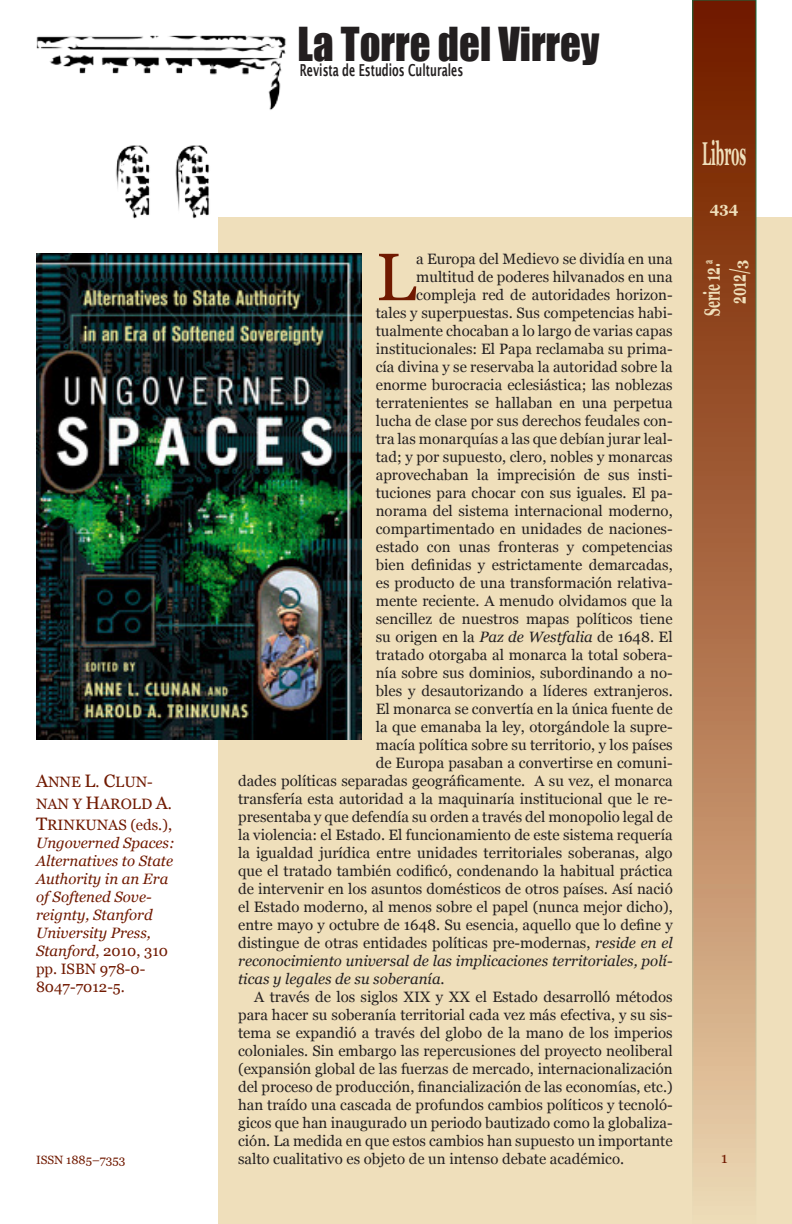
<style>
.page{position:relative;width:792px;height:1224px;background:#fff}
.page>*{position:absolute;margin:0;border:0;box-sizing:border-box;transform-origin:0 0}
.Estilo_de_párrafo_2{font:67px "Georgia";color:#701900}
.t1{font:43px "Impact";color:#231f20;scale:.95 1}
.t2{font:700 33px "Georgia";color:#efdfbb;scale:.4 1}
.t3{font:700 22px "Georgia";color:#efdfbb;scale:.55 1}
.t4{font:600 16.5px "Lucida Sans";color:#231f20;scale:.63 1}
.Estilo_de_párrafo_2-2{font:15px/18px "Georgia";color:#231f20;text-align:justify}
.t5{font:italic 15px/18px "Georgia";color:#701900}
.Estilo_de_párrafo_2-3{font:italic 15px "Georgia";color:#231f20}
.t6{font:15px/21.6px "Georgia";color:#701900}
.t7{font:700 15px "Georgia";color:#efdfbb}
.t8{font:12px "Georgia";color:#701900}
.s1{font-size:18px}
.s2{font-style:normal}
.s3{font-style:italic}
.s4{font-size:15px}
</style>
<div class="page">
<div style="left:218px;top:217px;width:574px;height:1007px;background:#efdfbb"></div>
<img style="left:36px;top:35px;width:250px;height:184px">
<div style="left:693px;top:0;width:63px;height:1224px;background:linear-gradient(to bottom,#6e1200,#ecd1ab)"></div>
<img style="left:36px;top:254px;width:326px;height:486px">
<p class="t6" style="left:36px;top:771px;width:138px"><span class="s1">A</span>NNE <span class="s1">L</span>. <span class="s1">C</span>LUN-<br>NAN Y <span class="s1">H</span>AROLD <span class="s1">A</span>.<br><span class="s1">T</span>RINKUNAS (eds.),</p>
<p class="t5" style="left:36px;top:834px;width:140px">Ungoverned Spaces:<br>Alternatives to State<br>Authority in an Era of Softened Sove&shy;reignty, Stanford<br>University Press,<br>Stanford<span class="s2">, 2010, 310 pp. ISBN 978-0-<br>8047-7012-5.</span></p>
<p class="t8" style="left:36px;top:1153px;width:91px">ISSN 1885–7353</p>
<p class="t1" style="left:298px;top:11px;width:319px">La Torre del Virrey</p>
<p class="t4" style="left:300px;top:61px;width:261px">Revista de Estudios Culturales</p>
<p class="Estilo_de_párrafo_2" style="left:376px;top:237px;width:42px">L</p>
<p class="Estilo_de_párrafo_2-2" style="left:416px;top:250px;width:258px">a Europa del Medievo se dividía en una</p>
<p class="Estilo_de_párrafo_2-2" style="left:416px;top:268px;width:258px">multitud de poderes hilvanados en una</p>
<p class="Estilo_de_párrafo_2-2" style="left:416px;top:286px;width:258px">compleja red de autoridades horizon-</p>
<p class="Estilo_de_párrafo_2-2" style="left:376px;top:304px;width:298px">tales y superpuestas. Sus competencias habi-</p>
<p class="Estilo_de_párrafo_2-2" style="left:376px;top:322px;width:298px">tualmente chocaban a lo largo de varias capas</p>
<p class="Estilo_de_párrafo_2-2" style="left:376px;top:340px;width:298px">institucionales: El Papa reclamaba su prima-</p>
<p class="Estilo_de_párrafo_2-2" style="left:376px;top:358px;width:298px">cía divina y se reservaba la autoridad sobre la</p>
<p class="Estilo_de_párrafo_2-2" style="left:376px;top:376px;width:298px">enorme burocracia eclesiástica; las noblezas</p>
<p class="Estilo_de_párrafo_2-2" style="left:376px;top:394px;width:298px">terratenientes se hallaban en una perpetua</p>
<p class="Estilo_de_párrafo_2-2" style="left:376px;top:412px;width:298px">lucha de clase por sus derechos feudales con-</p>
<p class="Estilo_de_párrafo_2-2" style="left:376px;top:430px;width:298px">tra las monarquías a las que debían jurar leal-</p>
<p class="Estilo_de_párrafo_2-2" style="left:376px;top:448px;width:298px">tad; y por supuesto, clero, nobles y monarcas</p>
<p class="Estilo_de_párrafo_2-2" style="left:376px;top:466px;width:298px">aprovechaban la imprecisión de sus insti-</p>
<p class="Estilo_de_párrafo_2-2" style="left:376px;top:484px;width:298px">tuciones para chocar con sus iguales. El pa-</p>
<p class="Estilo_de_párrafo_2-2" style="left:376px;top:502px;width:298px">norama del sistema internacional moderno,</p>
<p class="Estilo_de_párrafo_2-2" style="left:376px;top:520px;width:298px">compartimentado en unidades de naciones-</p>
<p class="Estilo_de_párrafo_2-2" style="left:376px;top:538px;width:298px">estado con unas fronteras y competencias</p>
<p class="Estilo_de_párrafo_2-2" style="left:376px;top:556px;width:298px">bien definidas y estrictamente demarcadas,</p>
<p class="Estilo_de_párrafo_2-2" style="left:376px;top:574px;width:298px">es producto de una transformación relativa-</p>
<p class="Estilo_de_párrafo_2-2" style="left:376px;top:592px;width:298px">mente reciente. A menudo olvidamos que la</p>
<p class="Estilo_de_párrafo_2-2" style="left:376px;top:610px;width:298px">sencillez de nuestros mapas políticos tiene</p>
<p class="Estilo_de_párrafo_2-2" style="left:376px;top:628px;width:298px">su origen en la <span class="s3">Paz de Westfalia</span> de 1648. El</p>
<p class="Estilo_de_párrafo_2-2" style="left:376px;top:646px;width:298px">tratado otorgaba al monarca la total sobera-</p>
<p class="Estilo_de_párrafo_2-2" style="left:376px;top:664px;width:298px">nía sobre sus dominios, subordinando a no-</p>
<p class="Estilo_de_párrafo_2-2" style="left:376px;top:682px;width:298px">bles y desautorizando a líderes extranjeros.</p>
<p class="Estilo_de_párrafo_2-2" style="left:376px;top:700px;width:298px">El monarca se convertía en la única fuente de</p>
<p class="Estilo_de_párrafo_2-2" style="left:376px;top:718px;width:298px">la que emanaba la ley, otorgándole la supre-</p>
<p class="Estilo_de_párrafo_2-2" style="left:376px;top:736px;width:298px">macía política sobre su territorio, y los países</p>
<p class="Estilo_de_párrafo_2-2" style="left:376px;top:754px;width:298px">de Europa pasaban a convertirse en comuni-</p>
<p class="Estilo_de_párrafo_2-2" style="left:238px;top:772px;width:436px">dades políticas separadas geográficamente. A su vez, el monarca</p>
<p class="Estilo_de_párrafo_2-2" style="left:238px;top:790px;width:436px">transfería esta autoridad a la maquinaría institucional que le re-</p>
<p class="Estilo_de_párrafo_2-2" style="left:238px;top:808px;width:436px">presentaba y que defendía su orden a través del monopolio legal de</p>
<p class="Estilo_de_párrafo_2-2" style="left:238px;top:826px;width:436px">la violencia: el Estado. El funcionamiento de este sistema requería</p>
<p class="Estilo_de_párrafo_2-2" style="left:238px;top:844px;width:436px">la igualdad jurídica entre unidades territoriales soberanas, algo</p>
<p class="Estilo_de_párrafo_2-2" style="left:238px;top:862px;width:436px">que el tratado también codificó, condenando la habitual práctica</p>
<p class="Estilo_de_párrafo_2-2" style="left:238px;top:880px;width:436px">de intervenir en los asuntos domésticos de otros países. Así nació</p>
<p class="Estilo_de_párrafo_2-2" style="left:238px;top:898px;width:436px">el Estado moderno, al menos sobre el papel (nunca mejor dicho),</p>
<p class="Estilo_de_párrafo_2-2" style="left:238px;top:916px;width:436px">entre mayo y octubre de 1648. Su esencia, aquello que lo define y</p>
<p class="Estilo_de_párrafo_2-2" style="left:238px;top:934px;width:436px">distingue de otras entidades políticas pre-modernas, <span class="s3">reside en el</span></p>
<p class="Estilo_de_párrafo_2-3" style="left:238px;top:952px;width:436px">reconocimiento universal de las implicaciones territoriales, polí-</p>
<p class="Estilo_de_párrafo_2-3" style="left:238px;top:970px;width:208px">ticas y legales de su soberanía<span class="s2">.</span></p>
<p class="Estilo_de_párrafo_2-2" style="left:238px;top:988px;width:436px;text-indent:16px">A través de los siglos XIX y XX el Estado desarrolló métodos para hacer su soberanía territorial cada vez más efectiva, y su sis&shy;tema se expandió a través del globo de la mano de los imperios coloniales. Sin embargo las repercusiones del proyecto neoliberal (expansión global de las fuerzas de mercado, internacionalización del proceso de producción, financialización de las economías, etc.) han traído una cascada de profundos cambios políticos y tecnoló&shy;gicos que han inaugurado un periodo bautizado como la globaliza&shy;ción. La medida en que estos cambios han supuesto un importante salto cualitativo es objeto de un intenso debate académico.</p>
<p class="t2" style="left:702px;top:132px;width:112px">Libros</p>
<p class="t7" style="left:710px;top:198px;width:30px">434</p>
<p class="t7" style="left:710px;top:201px;width:30px">434</p>
<p class="t3" style="left:698px;top:316px;width:104px;rotate:-90deg">Serie 12.<sup>a</sup></p>
<p class="t3" style="left:724px;top:304px;width:82px;rotate:-90deg">2012/<span class="s4">3</span></p>
<p class="t3" style="left:698px;top:310px;width:79px;rotate:-90deg">Serie 9</p>
<p class="t3" style="left:724px;top:300px;width:76px;rotate:-90deg">2011 2</p>
<p class="t6" style="left:721px;top:1148px;width:8px">1</p>
</div>
